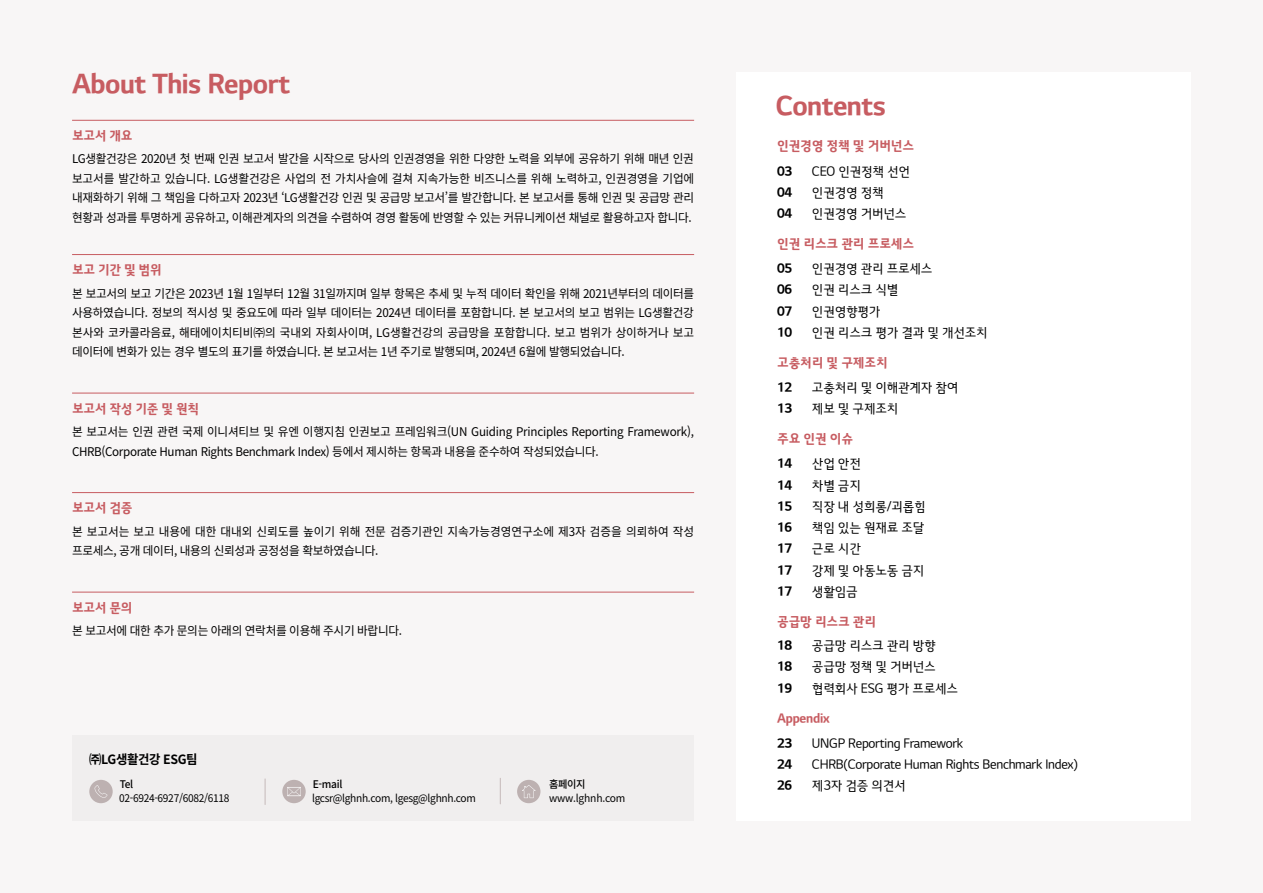
<style>
.page{position:relative;width:1263px;height:893px;background:#f8f6f6}
.page>*{position:absolute;margin:0;border:0;box-sizing:border-box;transform-origin:0 0}
.t1{font:27px "LG Sm Haotf TB";letter-spacing:-.02em;color:#c75c61}
.t2{font:12.75px/21.3px "LG Sm Haotf TR";letter-spacing:-.02em;color:#000}
.t3{font:12.75px "LG Sm Haotf TB";letter-spacing:-.02em;color:#c75c61}
.t4{font:12.75px/21.3px "LG Sm Haotf TB";letter-spacing:-.02em;color:#000}
.t5{font:700 12.75px "Noto Sans CJ Kkr";letter-spacing:-.03em;color:#000}
.t6{font:12px/19.5px "Noto Sans CJ Kkr";letter-spacing:-.03em;color:#000;text-align:justify}
.t7{font:12px/19.5px "Noto Sans CJ Kkr";letter-spacing:-.005em;color:#000}
.t8{font:10.5px "Noto Sans CJ Kkr";letter-spacing:-.03em;color:#000}
.t9{font:500 10.5px "Noto Sans CJ Kkr";letter-spacing:-.03em;color:#000}
</style>
<div class="page">
<div style="left:72px;top:736px;width:622px;height:85px;background:#f0eeee"></div>
<div style="left:736px;top:72px;width:455px;height:749px;background:#fff"></div>
<hr style="left:72px;top:120px;width:622px;height:1px;background:#c75c61">
<hr style="left:72px;top:254px;width:622px;height:1px;background:#c75c61">
<hr style="left:72px;top:393px;width:622px;height:1px;background:#c75c61">
<hr style="left:72px;top:492px;width:622px;height:1px;background:#c75c61">
<hr style="left:72px;top:592px;width:622px;height:1px;background:#c75c61">
<div style="left:517px;top:780px;width:23px;height:23px;background:#bdb1b1;border-radius:50%"></div>
<div style="left:282px;top:780px;width:24px;height:23px;background:#bdb1b1;border-radius:50%"></div>
<div style="left:89px;top:780px;width:24px;height:23px;background:#bdb1b1;border-radius:50%"></div>
<svg style="left:265px;top:779px;width:1px;height:25px"></svg>
<svg style="left:500px;top:778px;width:1px;height:26px"></svg>
<svg style="left:95px;top:785px;width:12px;height:13px"></svg>
<svg style="left:287px;top:787px;width:14px;height:9px"></svg>
<svg style="left:522px;top:785px;width:14px;height:13px"></svg>
<h1 class="t1" style="left:72px;top:71px;width:220px">About This Report</h1>
<p class="t3" style="left:72px;top:129px;width:62px">보고서 개요</p>
<p class="t6" style="left:72px;top:150px;width:624px">LG생활건강은 2020년 첫 번째 인권 보고서 발간을 시작으로 당사의 인권경영을 위한 다양한 노력을 외부에 공유하기 위해 매년 인권 보고서를 발간하고 있습니다. LG생활건강은 사업의 전 가치사슬에 걸쳐 지속가능한 비즈니스를 위해 노력하고, 인권경영을 기업에 내재화하기 위해 그 책임을 다하고자 2023년 ‘LG생활건강 인권 및 공급망 보고서’를 발간합니다. 본 보고서를 통해 인권 및 공급망 관리 현황과 성과를 투명하게 공유하고, 이해관계자의 의견을 수렴하여 경영 활동에 반영할 수 있는 커뮤니케이션 채널로 활용하고자 합니다.</p>
<p class="t3" style="left:72px;top:264px;width:91px">보고 기간 및 범위</p>
<p class="t6" style="left:72px;top:284px;width:624px">본 보고서의 보고 기간은 2023년 1월 1일부터 12월 31일까지며 일부 항목은 추세 및 누적 데이터 확인을 위해 2021년부터의 데이터를 사용하였습니다. 정보의 적시성 및 중요도에 따라 일부 데이터는 2024년 데이터를 포함합니다. 본 보고서의 보고 범위는 LG생활건강 본사와 코카콜라음료, 해태에이치티비㈜의 국내외 자회사이며, LG생활건강의 공급망을 포함합니다. 보고 범위가 상이하거나 보고 데이터에 변화가 있는 경우 별도의 표기를 하였습니다. 본 보고서는 1년 주기로 발행되며, 2024년 6월에 발행되었습니다.</p>
<p class="t3" style="left:72px;top:402px;width:129px">보고서 작성 기준 및 원칙</p>
<p class="t6" style="left:72px;top:422px;width:623px">본 보고서는 인권 관련 국제 이니셔티브 및 유엔 이행지침 인권보고 프레임워크(UN Guiding Principles Reporting Framework),<br>CHRB(Corporate Human Rights Benchmark Index) 등에서 제시하는 항목과 내용을 준수하여 작성되었습니다.</p>
<p class="t3" style="left:72px;top:502px;width:62px">보고서 검증</p>
<p class="t7" style="left:72px;top:522px;width:623px">본 보고서는 보고 내용에 대한 대내외 신뢰도를 높이기 위해 전문 검증기관인 지속가능경영연구소에 제3자 검증을 의뢰하여 작성 프로세스, 공개 데이터, 내용의 신뢰성과 공정성을 확보하였습니다.</p>
<p class="t3" style="left:72px;top:601px;width:62px">보고서 문의</p>
<p class="t6" style="left:72px;top:621px;width:331px">본 보고서에 대한 추가 문의는 아래의 연락처를 이용해 주시기 바랍니다.</p>
<p class="t5" style="left:89px;top:752px;width:110px">㈜LG생활건강 ESG팀</p>
<p class="t8" style="left:119px;top:792px;width:112px">02-6924-6927/6082/6118</p>
<p class="t8" style="left:312px;top:792px;width:165px">lgcsr@lghnh.com, lgesg@lghnh.com</p>
<p class="t9" style="left:120px;top:778px;width:15px">Tel</p>
<p class="t9" style="left:313px;top:778px;width:31px">E-mail</p>
<p class="t9" style="left:549px;top:778px;width:38px">홈페이지</p>
<p class="t8" style="left:549px;top:792px;width:78px">www.lghnh.com</p>
<h1 class="t1" style="left:776px;top:93px;width:112px">Contents</h1>
<p class="t3" style="left:777px;top:139px;width:139px">인권경영 정책 및 거버넌스</p>
<p class="t4" style="left:777px;top:161px;width:17px">03</p>
<p class="t2" style="left:812px;top:161px;width:100px">CEO 인권정책 선언</p>
<p class="t4" style="left:777px;top:182px;width:17px">04</p>
<p class="t2" style="left:812px;top:182px;width:73px">인권경영 정책</p>
<p class="t4" style="left:777px;top:203px;width:17px">04</p>
<p class="t2" style="left:812px;top:203px;width:96px">인권경영 거버넌스</p>
<p class="t3" style="left:777px;top:237px;width:139px">인권 리스크 관리 프로세스</p>
<p class="t4" style="left:777px;top:258px;width:17px">05</p>
<p class="t2" style="left:812px;top:258px;width:122px">인권경영 관리 프로세스</p>
<p class="t4" style="left:777px;top:280px;width:17px">06</p>
<p class="t2" style="left:812px;top:280px;width:88px">인권 리스크 식별</p>
<p class="t4" style="left:777px;top:301px;width:17px">07<br>10</p>
<p class="t2" style="left:812px;top:301px;width:177px">인권영향평가<br>인권 리스크 평가 결과 및 개선조치</p>
<p class="t3" style="left:777px;top:356px;width:112px">고충처리 및 구제조치</p>
<p class="t4" style="left:777px;top:377px;width:17px">12</p>
<p class="t4" style="left:777px;top:399px;width:17px">13</p>
<p class="t2" style="left:812px;top:377px;width:148px">고충처리 및 이해관계자 참여</p>
<p class="t2" style="left:812px;top:399px;width:88px">제보 및 구제조치</p>
<p class="t3" style="left:777px;top:432px;width:78px">주요 인권 이슈</p>
<p class="t4" style="left:777px;top:454px;width:17px">14</p>
<p class="t2" style="left:812px;top:454px;width:51px">산업 안전</p>
<p class="t4" style="left:777px;top:475px;width:17px">14</p>
<p class="t2" style="left:812px;top:475px;width:51px">차별 금지</p>
<p class="t4" style="left:777px;top:496px;width:17px">15</p>
<p class="t2" style="left:812px;top:496px;width:115px">직장 내 성희롱/괴롭힘</p>
<p class="t4" style="left:777px;top:517px;width:17px">16</p>
<p class="t2" style="left:812px;top:517px;width:114px">책임 있는 원재료 조달</p>
<p class="t4" style="left:777px;top:539px;width:17px">17</p>
<p class="t4" style="left:777px;top:560px;width:17px">17<br>17</p>
<p class="t2" style="left:812px;top:539px;width:114px">근로 시간<br>강제 및 아동노동 금지 생활임금</p>
<p class="t3" style="left:777px;top:615px;width:101px">공급망 리스크 관리</p>
<p class="t4" style="left:777px;top:635px;width:17px">18</p>
<p class="t2" style="left:812px;top:635px;width:125px">공급망 리스크 관리 방향</p>
<p class="t4" style="left:777px;top:657px;width:17px">18</p>
<p class="t2" style="left:812px;top:657px;width:125px">공급망 정책 및 거버넌스</p>
<p class="t4" style="left:777px;top:678px;width:17px">19</p>
<p class="t2" style="left:812px;top:678px;width:148px">협력회사 ESG 평가 프로세스</p>
<p class="t3" style="left:777px;top:712px;width:54px">Appendix</p>
<p class="t4" style="left:777px;top:733px;width:17px">23</p>
<p class="t4" style="left:777px;top:755px;width:17px">24<br>26</p>
<p class="t2" style="left:812px;top:733px;width:153px">UNGP Reporting Framework</p>
<p class="t2" style="left:812px;top:754px;width:267px">CHRB(Corporate Human Rights Benchmark Index) 제3자 검증 의견서</p>
</div>
